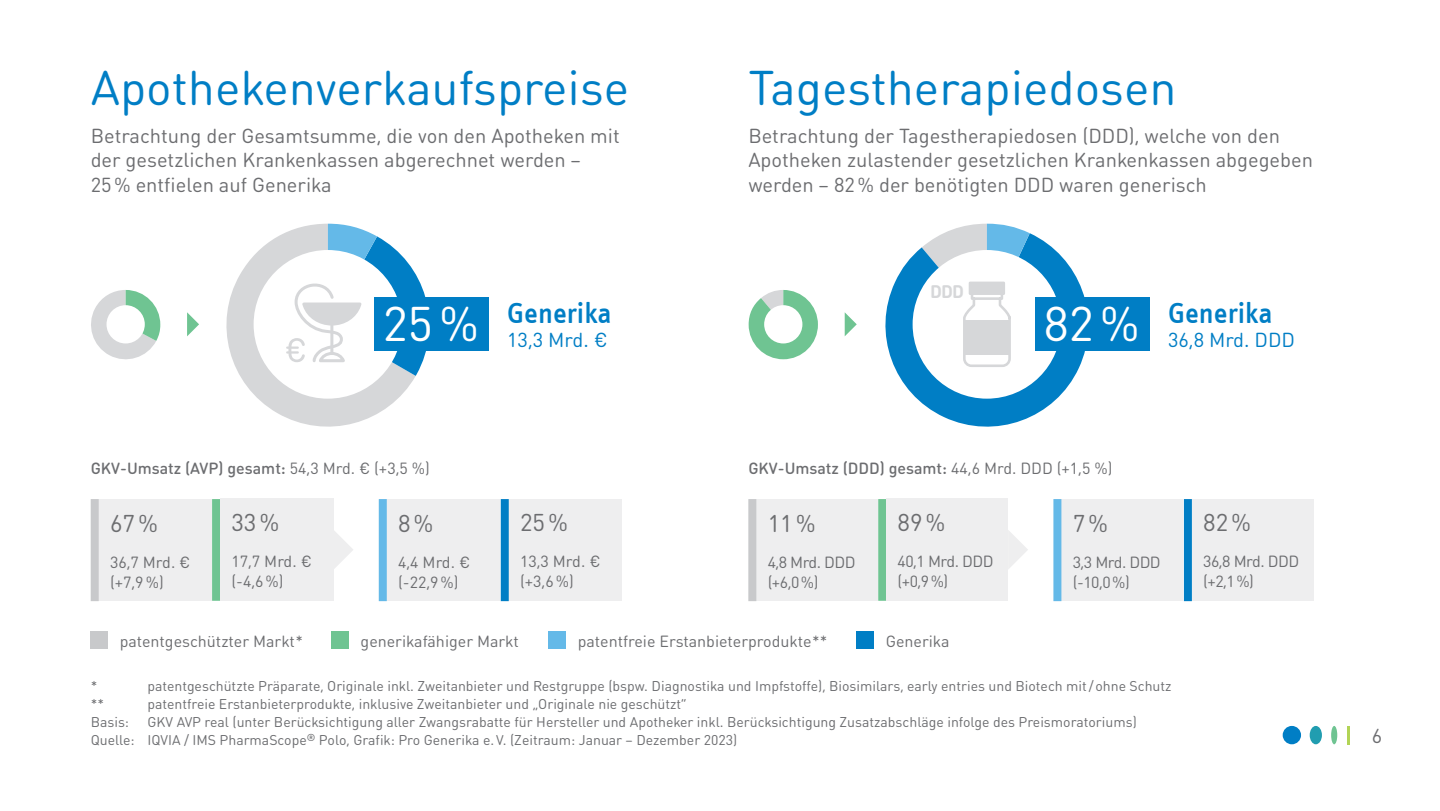
<style>
.page{position:relative;width:1440px;height:811px;background:#fff}
.page>*{position:absolute;margin:0;border:0;box-sizing:border-box;transform-origin:0 0}
.t1{font:48px "DIN Round OT";color:#007ec5}
.t2{font:48px "DIN Round OT";color:#fff}
.t3{font:500 30px "Info Text";color:#007ec5}
.t4{font:24px "DIN Round OT";color:#6c6d70}
.t5{font:20px/24px "DIN Round OT";color:#6c6d70}
.t6{font:20px "DIN Round OT";color:#007ec5}
.t7{font:700 18px "DIN Round OT";color:#d6d7d9}
.t8{font:16px/20px "DIN Round OT";color:#6c6d70}
.t9{font:500 16px "DIN Round OT";color:#6c6d70}
.t10{font:14px/18px "DIN Round OT";color:#6c6d70}
.s1{font-weight:400}
</style>
<div class="page">
<div style="left:387px;top:499px;width:113px;height:102px;background:#eeeeef"></div>
<div style="left:379px;top:499px;width:8px;height:102px;background:#64b9e8"></div>
<div style="left:509px;top:498px;width:113px;height:102px;background:#eeeeef"></div>
<div style="left:501px;top:499px;width:8px;height:102px;background:#007ec5"></div>
<div style="left:99px;top:499px;width:113px;height:102px;background:#eeeeef"></div>
<div style="left:91px;top:499px;width:8px;height:102px;background:#c8c9cb"></div>
<div style="left:212px;top:499px;width:8px;height:102px;background:#6fc492"></div>
<div style="left:220px;top:498px;width:113px;height:103px;background:#eeeeef"></div>
<svg style="left:333px;top:529px;width:20px;height:41px"></svg>
<div style="left:374px;top:298px;width:115px;height:53px;background:#007ec5"></div>
<div style="left:1061px;top:499px;width:122px;height:102px;background:#eeeeef"></div>
<div style="left:1053px;top:499px;width:8px;height:102px;background:#64b9e8"></div>
<div style="left:1192px;top:498px;width:122px;height:102px;background:#eeeeef"></div>
<div style="left:1184px;top:499px;width:8px;height:102px;background:#007ec5"></div>
<div style="left:756px;top:499px;width:122px;height:102px;background:#eeeeef"></div>
<div style="left:748px;top:499px;width:8px;height:102px;background:#c8c9cb"></div>
<div style="left:878px;top:499px;width:8px;height:102px;background:#6fc492"></div>
<div style="left:886px;top:498px;width:122px;height:103px;background:#eeeeef"></div>
<svg style="left:1008px;top:530px;width:20px;height:39px"></svg>
<svg style="left:845px;top:312px;width:12px;height:24px"></svg>
<svg style="left:749px;top:290px;width:69px;height:69px"></svg>
<div style="left:764px;top:305px;width:38px;height:38px;background:#fff;border-radius:50%"></div>
<div style="left:1035px;top:298px;width:115px;height:53px;background:#007ec5"></div>
<svg style="left:885px;top:224px;width:212px;height:203px"></svg>
<div style="left:970px;top:283px;width:34px;height:11px;background:#d6d7d9"></div>
<svg style="left:226px;top:224px;width:212px;height:203px"></svg>
<svg style="left:187px;top:312px;width:12px;height:24px"></svg>
<svg style="left:91px;top:290px;width:69px;height:70px"></svg>
<div style="left:107px;top:305px;width:38px;height:38px;background:#fff;border-radius:50%"></div>
<div style="left:1283px;top:726px;width:18px;height:18px;background:#007ec5;border-radius:50%"></div>
<div style="left:1331px;top:726px;width:6px;height:18px;background:#6fc492;border-radius:50%"></div>
<svg style="left:1347px;top:726px;width:2px;height:18px"></svg>
<div style="left:1310px;top:726px;width:12px;height:18px;background:#219db0;border-radius:50%"></div>
<div style="left:91px;top:631px;width:17px;height:17px;background:#c8c9cb"></div>
<div style="left:332px;top:631px;width:17px;height:17px;background:#6fc492"></div>
<div style="left:549px;top:631px;width:17px;height:17px;background:#64b9e8"></div>
<div style="left:857px;top:631px;width:17px;height:17px;background:#007ec5"></div>
<h1 class="t1" style="left:91px;top:57px;width:540px">Apothekenverkaufspreise</h1>
<h3 class="t5" style="left:91px;top:124px;width:531px">Betrachtung der Gesamtsumme, die von den Apotheken mit der gesetzlichen Krankenkassen abgerechnet werden –<br>25% entfielen auf Generika</h3>
<h1 class="t2" style="left:383px;top:293px;width:98px">25%</h1>
<h2 class="t3" style="left:507px;top:296px;width:106px">Generika</h2>
<h3 class="t6" style="left:507px;top:327px;width:102px">13,3 Mrd. €</h3>
<p class="t9" style="left:91px;top:458px;width:341px">GKV-Umsatz (AVP) gesamt: <span class="s1">54,3 Mrd. € (+3,5 %)</span></p>
<h3 class="t4" style="left:398px;top:508px;width:37px">8%</h3>
<p class="t8" style="left:398px;top:551px;width:74px">4,4 Mrd. € (-22,9%)</p>
<h3 class="t4" style="left:231px;top:507px;width:50px">33%</h3>
<p class="t8" style="left:231px;top:551px;width:82px">17,7 Mrd. € (-4,6%)</p>
<h3 class="t4" style="left:110px;top:508px;width:50px">67%</h3>
<p class="t8" style="left:110px;top:551px;width:82px">36,7 Mrd. € (+7,9%)</p>
<h3 class="t4" style="left:520px;top:507px;width:50px">25%</h3>
<p class="t8" style="left:520px;top:551px;width:82px">13,3 Mrd. € (+3,6%)</p>
<h1 class="t1" style="left:748px;top:57px;width:430px">Tagestherapiedosen</h1>
<h3 class="t5" style="left:748px;top:124px;width:566px">Betrachtung der Tagestherapiedosen (DDD), welche von den<br>Apotheken zulastender gesetzlichen Krankenkassen abgegeben werden – 82% der benötigten DDD waren generisch</h3>
<p class="t7" style="left:930px;top:280px;width:35px">DDD</p>
<h1 class="t2" style="left:1044px;top:293px;width:98px">82%</h1>
<h2 class="t3" style="left:1168px;top:296px;width:106px">Generika</h2>
<h3 class="t6" style="left:1168px;top:327px;width:129px">36,8 Mrd. DDD</h3>
<p class="t9" style="left:748px;top:458px;width:366px">GKV-Umsatz (DDD) gesamt: <span class="s1">44,6 Mrd. DDD (+1,5 %)</span></p>
<h3 class="t4" style="left:1073px;top:508px;width:37px">7%</h3>
<p class="t8" style="left:1073px;top:551px;width:90px">3,3 Mrd. DDD (-10,0%)</p>
<h3 class="t4" style="left:898px;top:507px;width:50px">89%</h3>
<p class="t8" style="left:898px;top:551px;width:97px">40,1 Mrd. DDD (+0,9%)</p>
<h3 class="t4" style="left:768px;top:508px;width:50px">11%</h3>
<p class="t8" style="left:768px;top:551px;width:90px">4,8 Mrd. DDD (+6,0%)</p>
<h3 class="t4" style="left:1203px;top:507px;width:50px">82%</h3>
<p class="t8" style="left:1203px;top:551px;width:97px">36,8 Mrd. DDD (+2,1%)</p>
<p class="t8" style="left:120px;top:630px;width:185px">patentgeschützter Markt*</p>
<p class="t8" style="left:361px;top:630px;width:160px">generikafähiger Markt</p>
<p class="t8" style="left:578px;top:630px;width:251px">patentfreie Erstanbieterprodukte**</p>
<p class="t8" style="left:886px;top:630px;width:65px">Generika</p>
<p class="t10" style="left:91px;top:677px;width:8px">*</p>
<p class="t10" style="left:147px;top:677px;width:1026px">patentgeschützte Präparate, Originale inkl. Zweitanbieter und Restgruppe (bspw. Diagnostika und Impfstoffe), Biosimilars, early entries und Biotech mit/ohne Schutz</p>
<p class="t10" style="left:91px;top:695px;width:15px">**</p>
<p class="t10" style="left:147px;top:695px;width:541px">patentfreie Erstanbieterprodukte, inklusive Zweitanbieter und „Originale nie geschützt“</p>
<p class="t10" style="left:91px;top:713px;width:40px">Basis:</p>
<p class="t10" style="left:91px;top:713px;width:1048px;text-indent:57px">GKV AVP real (unter Berücksichtigung aller Zwangsrabatte für Hersteller und Apotheker inkl. Berücksichtigung Zusatzabschläge infolge des Preismoratoriums)<br>Quelle: IQVIA / IMS PharmaScope<sup>®</sup> Polo, Grafik: Pro Generika e.V. (Zeitraum: Januar – Dezember 2023)</p>
<h3 class="t5" style="left:1372px;top:724px;width:12px">6</h3>
</div>
